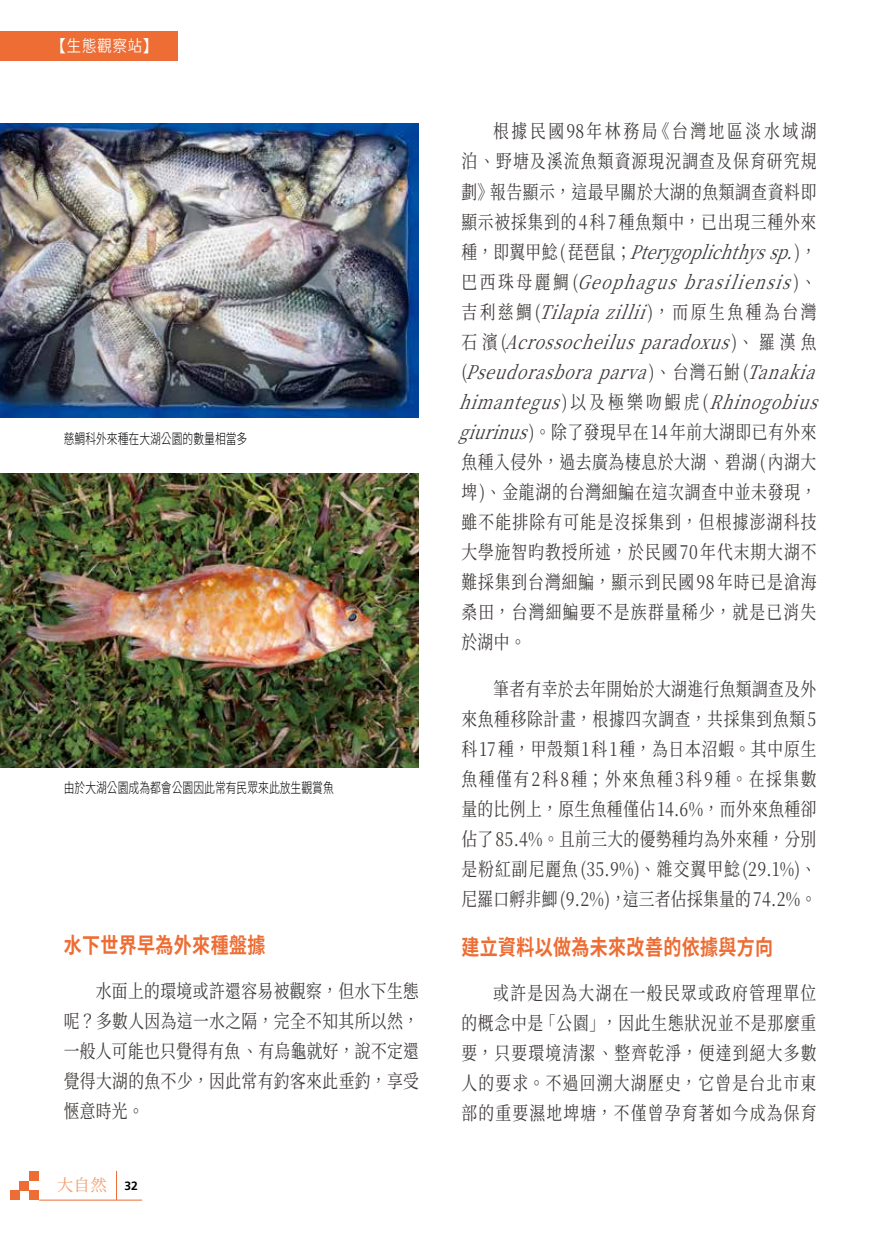
<style>
.page{position:relative;width:893px;height:1234px;background:#fff}
.page>*{position:absolute;margin:0;border:0;box-sizing:border-box;transform-origin:0 0}
.t1{font:700 21.6px "Source Han Sans TW";letter-spacing:.02em;color:#ed6d34;scale:.83 1}
.t2{font:18.9px/30px "Source Han Serif TC";letter-spacing:.06em;color:#3e3a39;text-align:justify;scale:.83 1}
.t3{font:condensed 16.5px "Glow Sans TC";letter-spacing:.025em;color:#fff}
.t4{font:16.5px "Gen Yo Min TW R";color:#f39c6b}
.t5{font:300 14.4px "Source Han Sans TW";color:#000;scale:.75 1}
.s1{font-family:"Frutiger LT Com";font-weight:700;font-size:12px;color:#000}
.s2{font-style:italic}
</style>
<div class="page">
<div style="left:0;top:31px;width:178px;height:30px;background:#ed6d34"></div>
<hr style="left:39px;top:1199px;width:103px;height:1px;background:#ed6d34">
<div style="left:10px;top:1190px;width:10px;height:9px;background:#ed6d34"></div>
<div style="left:29px;top:1190px;width:10px;height:9px;background:#ed6d34"></div>
<div style="left:29px;top:1170px;width:10px;height:10px;background:#ed6d34"></div>
<div style="left:20px;top:1180px;width:9px;height:10px;background:#ed6d34"></div>
<svg style="left:116px;top:1171px;width:1px;height:28px"></svg>
<img style="left:0;top:123px;width:419px;height:295px">
<img style="left:0;top:473px;width:419px;height:294px">
<p class="t3" style="left:51px;top:35px;width:108px">【生態觀察站】</p>
<p class="t5" style="left:64px;top:430px;width:246px">慈鯛科外來種在大湖公園的數量相當多</p>
<p class="t5" style="left:64px;top:779px;width:361px">由於大湖公園成為都會公園因此常有民眾來此放生觀賞魚</p>
<p class="t1" style="left:64px;top:933px;width:244px">水下世界早為外來種盤據</p>
<p class="t2" style="left:64px;top:976px;width:429px;text-indent:32px">水面上的環境或許還容易被觀察，但水下生態呢？多數人因為這一水之隔，完全不知其所以然，一般人可能也只覺得有魚、有烏龜就好，說不定還覺得大湖的魚不少，因此常有釣客來此垂釣，享受愜意時光。</p>
<p class="t4" style="left:57px;top:1175px;width:83px">大自然 <span class="s1">32</span></p>
<p class="t2" style="left:459px;top:117px;width:456px;text-align:left;text-indent:35px">根據民國98年林務局《台灣地區淡水域湖泊、野塘及溪流魚類資源現況調查及保育研究規<br>劃》報告顯示，這最早關於大湖的魚類調查資料即<br>顯示被採集到的4科7種魚類中，已出現三種外來<br>種，即翼甲鯰 ( 琵琶鼠； <span class="s2">Pterygoplichthyssp.</span> ) ，<br>巴西珠母麗鯛 ( <span class="s2">Geophagusbrasiliensis</span> ) 、<br>吉利慈鯛 (<span class="s2">Tilapiazillii</span>)，而原生魚種為台灣<br>石濱 (<span class="s2">Acrossocheilusparadoxus</span> ) 、羅漢魚<br>( <span class="s2">Pseudorasboraparva</span> ) 、台灣石鮒 ( <span class="s2">Tanakia himantegus</span> ) 以及極樂吻鰕虎 ( <span class="s2">Rhinogobius giurinus</span>)。除了發現早在 14 年前大湖即已有外來魚種入侵外，過去廣為棲息於大湖、碧湖(內湖大埤)、金龍湖的台灣細鯿在這次調查中並未發現，<br>雖不能排除有可能是沒採集到，但根據澎湖科技<br>大學施智昀教授所述，於民國70年代末期大湖不<br>難採集到台灣細鯿，顯示到民國98年時已是滄海<br>桑田，台灣細鯿要不是族群量稀少，就是已消失<br>於湖中。</p>
<p class="t2" style="left:461px;top:674px;width:429px;text-indent:32px">筆者有幸於去年開始於大湖進行魚類調查及外來魚種移除計畫，根據四次調查，共採集到魚類5科17種，甲殼類1科1種，為日本沼蝦。其中原生魚種僅有2科8種；外來魚種3科9種。在採集數量的比例上，原生魚種僅佔14.6%，而外來魚種卻佔了85.4%。且前三大的優勢種均為外來種，分別是粉紅副尼麗魚(35.9%)、雜交翼甲鯰(29.1%)、尼羅口孵非鯽 (9.2%)，這三者佔採集量的 74.2%。</p>
<p class="t1" style="left:461px;top:934px;width:377px">建立資料以做為未來改善的依據與方向</p>
<p class="t2" style="left:461px;top:978px;width:429px;text-indent:32px">或許是因為大湖在一般民眾或政府管理單位的概念中是「公園」，因此生態狀況並不是那麼重要，只要環境清潔、整齊乾淨，便達到絕大多數人的要求。不過回溯大湖歷史，它曾是台北市東部的重要濕地埤塘，不僅曾孕育著如今成為保育</p>
</div>
